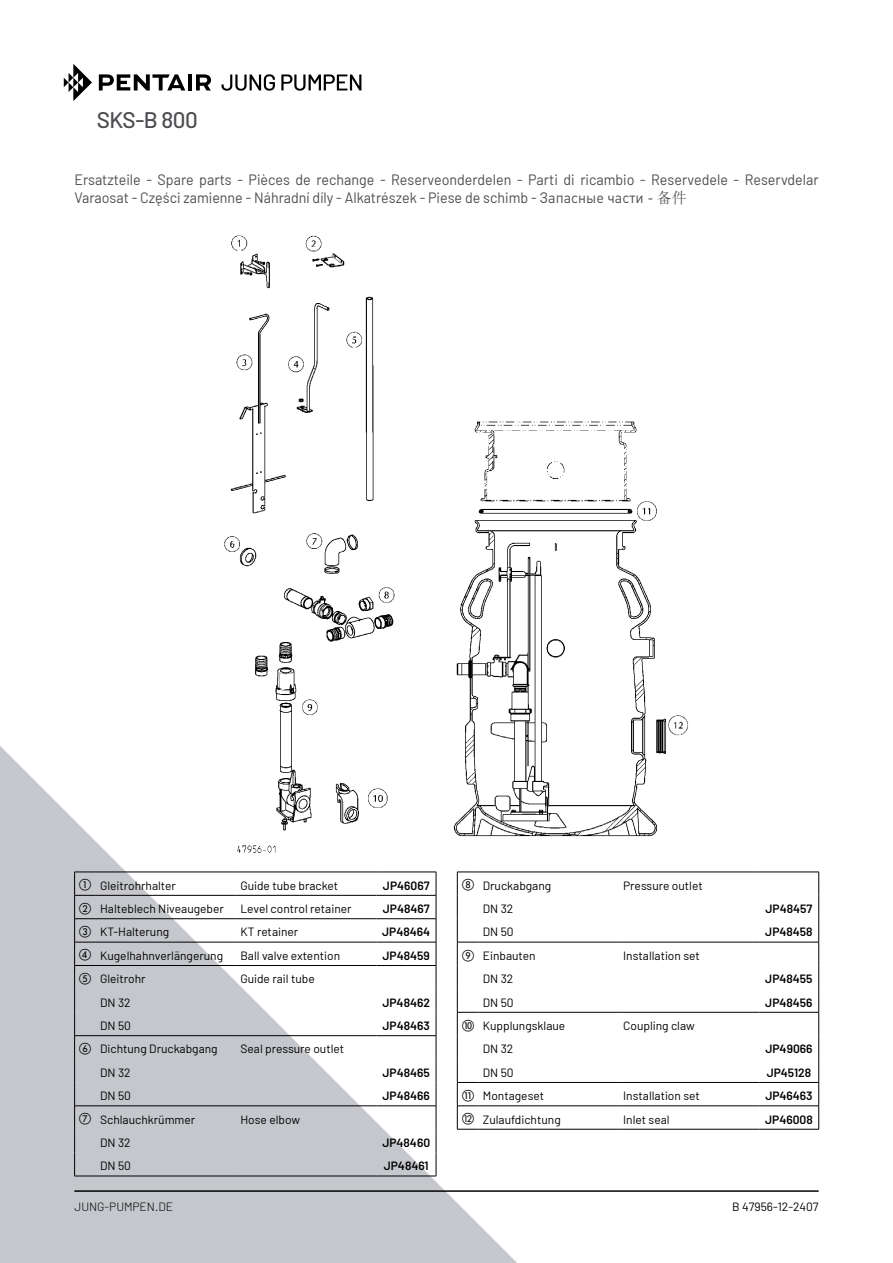
<style>
.page{position:relative;width:893px;height:1263px;background:#fff}
.page>*{position:absolute;margin:0;border:0;box-sizing:border-box;transform-origin:0 0}
.t1{font:500 22.5px "Barlow";letter-spacing:-.025em;color:#4b4d50}
.t2{font:15px/18px "Barlow";color:#4b4d50;scale:.95 1}
.t3{font:12px "Barlow";color:#000}
.t4{font:600 12px "Barlow";color:#000}
.t5{font:300 12px "Barlow";color:#000}
.s1{font-family:"DIN Pro"}
.s2{font-family:"Sim Sun"}
</style>
<div class="page">
<svg style="left:0;top:746px;width:524px;height:517px;fill:#c5c7cc"></svg>
<svg style="left:221px;top:74px;width:54px;height:17px"></svg>
<svg style="left:281px;top:74px;width:80px;height:17px"></svg>
<svg style="left:64px;top:64px;width:28px;height:37px"></svg>
<svg style="left:99px;top:74px;width:86px;height:16px"></svg>
<hr style="left:188px;top:74px;width:4px;height:16px;background:#000">
<svg style="left:196px;top:74px;width:15px;height:16px"></svg>
<hr style="left:74px;top:1191px;width:745px;height:1px;background:#000">
<img style="left:224px;top:235px;width:464px;height:622px">
<hr style="left:96px;top:872px;width:140px;height:1px;background:#000">
<hr style="left:236px;top:872px;width:140px;height:1px;background:#000">
<hr style="left:376px;top:872px;width:60px;height:1px;background:#000">
<hr style="left:96px;top:895px;width:140px;height:1px;background:#000">
<hr style="left:236px;top:895px;width:140px;height:1px;background:#000">
<hr style="left:376px;top:895px;width:60px;height:1px;background:#000">
<hr style="left:96px;top:918px;width:140px;height:1px;background:#000">
<hr style="left:236px;top:918px;width:140px;height:1px;background:#000">
<hr style="left:376px;top:918px;width:60px;height:1px;background:#000">
<hr style="left:96px;top:942px;width:140px;height:1px;background:#000">
<hr style="left:236px;top:942px;width:140px;height:1px;background:#000">
<hr style="left:376px;top:942px;width:60px;height:1px;background:#000">
<hr style="left:96px;top:965px;width:140px;height:1px;background:#000">
<hr style="left:236px;top:965px;width:140px;height:1px;background:#000">
<hr style="left:376px;top:965px;width:60px;height:1px;background:#000">
<hr style="left:96px;top:1035px;width:140px;height:1px;background:#000">
<hr style="left:236px;top:1035px;width:140px;height:1px;background:#000">
<hr style="left:376px;top:1035px;width:60px;height:1px;background:#000">
<hr style="left:96px;top:1105px;width:140px;height:1px;background:#000">
<hr style="left:236px;top:1105px;width:140px;height:1px;background:#000">
<hr style="left:376px;top:1105px;width:60px;height:1px;background:#000">
<svg style="left:436px;top:872px;width:1px;height:304px"></svg>
<svg style="left:74px;top:872px;width:22px;height:305px;background:#b7b9be"></svg>
<hr style="left:96px;top:1176px;width:140px;height:1px;background:#000">
<hr style="left:236px;top:1176px;width:140px;height:1px;background:#000">
<hr style="left:376px;top:1176px;width:60px;height:1px;background:#000">
<hr style="left:479px;top:872px;width:140px;height:1px;background:#000">
<hr style="left:619px;top:872px;width:140px;height:1px;background:#000">
<hr style="left:759px;top:872px;width:60px;height:1px;background:#000">
<hr style="left:479px;top:942px;width:140px;height:1px;background:#000">
<hr style="left:619px;top:942px;width:140px;height:1px;background:#000">
<hr style="left:759px;top:942px;width:60px;height:1px;background:#000">
<hr style="left:479px;top:1012px;width:140px;height:1px;background:#000">
<hr style="left:619px;top:1012px;width:140px;height:1px;background:#000">
<hr style="left:759px;top:1012px;width:60px;height:1px;background:#000">
<hr style="left:479px;top:1082px;width:140px;height:1px;background:#000">
<hr style="left:619px;top:1082px;width:140px;height:1px;background:#000">
<hr style="left:759px;top:1082px;width:60px;height:1px;background:#000">
<hr style="left:479px;top:1105px;width:140px;height:1px;background:#000">
<hr style="left:619px;top:1105px;width:140px;height:1px;background:#000">
<hr style="left:759px;top:1105px;width:60px;height:1px;background:#000">
<svg style="left:818px;top:872px;width:1px;height:257px"></svg>
<svg style="left:457px;top:872px;width:22px;height:258px"></svg>
<hr style="left:479px;top:1129px;width:140px;height:1px;background:#000">
<hr style="left:619px;top:1129px;width:140px;height:1px;background:#000">
<hr style="left:759px;top:1129px;width:60px;height:1px;background:#000">
<h1 class="t1" style="left:97px;top:106px;width:103px">SKS-B 800</h1>
<p class="t2" style="left:74px;top:170px;width:785px">Ersatzteile - Spare parts - Pièces de rechange - Reserveonderdelen - Parti di ricambio - Reservedele - Reservdelar<br>Varaosat - Części zamienne - Náhradní díly - Alkatrészek - Piese de schimb - <span class="s1">Запасные части -</span> <span class="s2">备件</span></p>
<p class="t3" style="left:79px;top:878px;width:98px">① Gleitrohrhalter</p>
<p class="t3" style="left:240px;top:878px;width:99px">Guide tube bracket</p>
<p class="t4" style="left:383px;top:878px;width:48px">JP46067</p>
<p class="t3" style="left:79px;top:901px;width:146px">② Halteblech Niveaugeber</p>
<p class="t3" style="left:240px;top:901px;width:113px">Level control retainer</p>
<p class="t4" style="left:383px;top:901px;width:48px">JP48467</p>
<p class="t3" style="left:79px;top:925px;width:91px">③ KT-Halterung</p>
<p class="t3" style="left:240px;top:925px;width:59px">KT retainer</p>
<p class="t4" style="left:382px;top:925px;width:50px">JP48464</p>
<p class="t3" style="left:79px;top:948px;width:145px">④ Kugelhahnverlängerung</p>
<p class="t3" style="left:240px;top:948px;width:101px">Ball valve extention</p>
<p class="t4" style="left:383px;top:948px;width:49px">JP48459</p>
<p class="t3" style="left:79px;top:971px;width:68px">⑤ Gleitrohr</p>
<p class="t3" style="left:240px;top:971px;width:76px">Guide rail tube</p>
<p class="t3" style="left:100px;top:995px;width:32px">DN 32</p>
<p class="t4" style="left:382px;top:995px;width:49px">JP48462</p>
<p class="t3" style="left:100px;top:1018px;width:32px">DN 50</p>
<p class="t4" style="left:383px;top:1018px;width:49px">JP48463</p>
<p class="t3" style="left:79px;top:1041px;width:140px">⑥ Dichtung Druckabgang</p>
<p class="t3" style="left:240px;top:1041px;width:105px">Seal pressure outlet</p>
<p class="t3" style="left:100px;top:1065px;width:32px">DN 32</p>
<p class="t4" style="left:383px;top:1065px;width:49px">JP48465</p>
<p class="t3" style="left:100px;top:1088px;width:32px">DN 50</p>
<p class="t4" style="left:383px;top:1088px;width:49px">JP48466</p>
<p class="t3" style="left:79px;top:1112px;width:118px">⑦ Schlauchkrümmer</p>
<p class="t3" style="left:240px;top:1112px;width:61px">Hose elbow</p>
<p class="t3" style="left:100px;top:1135px;width:32px">DN 32</p>
<p class="t4" style="left:382px;top:1135px;width:49px">JP48460</p>
<p class="t3" style="left:100px;top:1158px;width:32px">DN 50</p>
<p class="t4" style="left:384px;top:1158px;width:46px">JP48461</p>
<p class="t3" style="left:462px;top:878px;width:91px">⑧ Druckabgang</p>
<p class="t3" style="left:623px;top:878px;width:81px">Pressure outlet</p>
<p class="t3" style="left:483px;top:901px;width:32px">DN 32</p>
<p class="t4" style="left:765px;top:901px;width:48px">JP48457</p>
<p class="t3" style="left:483px;top:925px;width:32px">DN 50</p>
<p class="t4" style="left:765px;top:925px;width:49px">JP48458</p>
<p class="t3" style="left:462px;top:948px;width:75px">⑨ Einbauten</p>
<p class="t3" style="left:623px;top:948px;width:78px">Installation set</p>
<p class="t3" style="left:483px;top:971px;width:32px">DN 32</p>
<p class="t4" style="left:765px;top:971px;width:49px">JP48455</p>
<p class="t3" style="left:483px;top:995px;width:32px">DN 50</p>
<p class="t4" style="left:765px;top:995px;width:49px">JP48456</p>
<p class="t3" style="left:462px;top:1018px;width:105px">⑩ Kupplungsklaue</p>
<p class="t3" style="left:623px;top:1018px;width:73px">Coupling claw</p>
<p class="t3" style="left:483px;top:1041px;width:32px">DN 32</p>
<p class="t4" style="left:765px;top:1041px;width:49px">JP49066</p>
<p class="t3" style="left:483px;top:1065px;width:32px">DN 50</p>
<p class="t4" style="left:767px;top:1065px;width:46px">JP45128</p>
<p class="t3" style="left:462px;top:1088px;width:84px">⑪ Montageset</p>
<p class="t3" style="left:623px;top:1088px;width:78px">Installation set</p>
<p class="t4" style="left:765px;top:1088px;width:49px">JP46463</p>
<p class="t3" style="left:462px;top:1112px;width:100px">⑫ Zulaufdichtung</p>
<p class="t3" style="left:623px;top:1112px;width:48px">Inlet seal</p>
<p class="t4" style="left:765px;top:1112px;width:49px">JP46008</p>
<p class="t5" style="left:74px;top:1199px;width:100px">JUNG-PUMPEN.DE</p>
<p class="t3" style="left:732px;top:1199px;width:88px">B 47956-12-2407</p>
</div>
